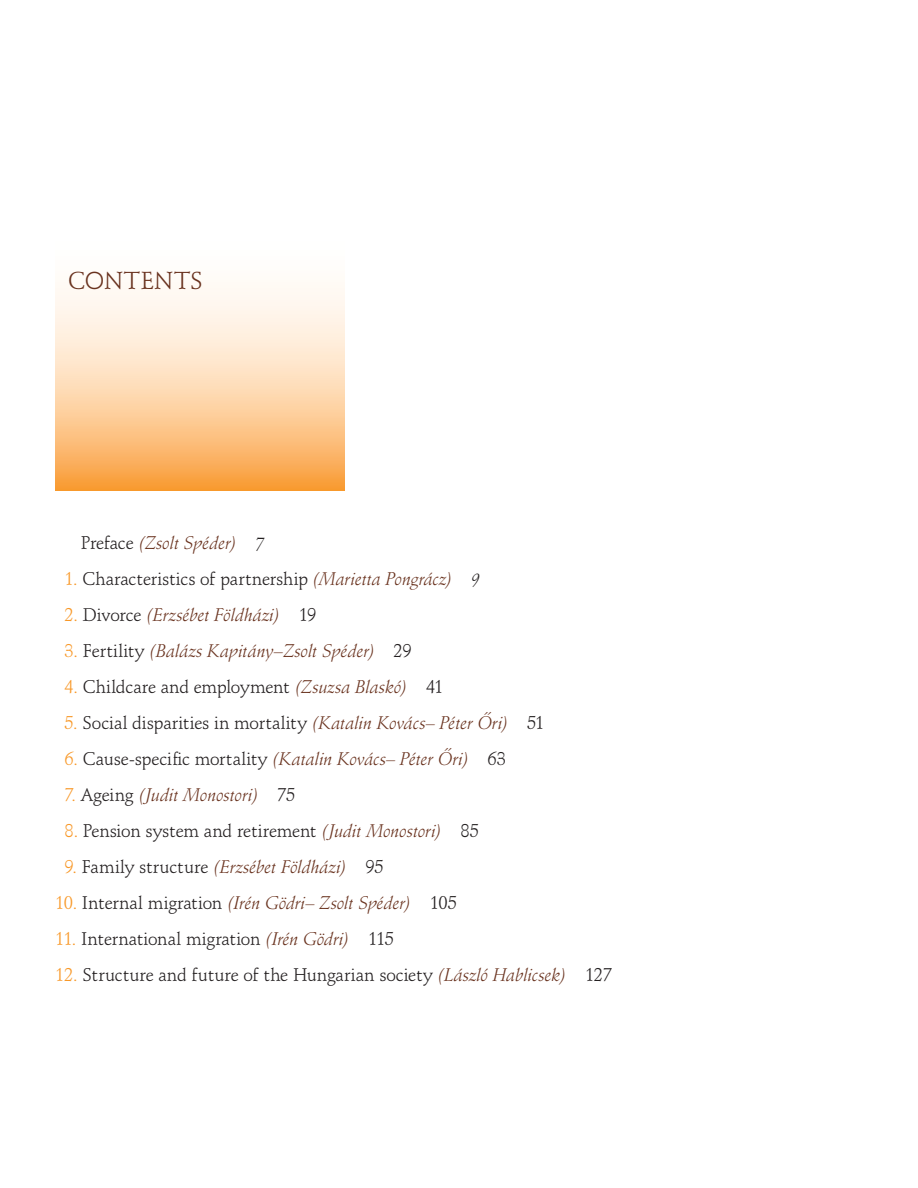
<style>
.page{position:relative;width:918px;height:1188px;background:#fff}
.page>*{position:absolute;margin:0;border:0;box-sizing:border-box;transform-origin:0 0}
.t1{font:24px "Schneidler";letter-spacing:.005em;color:#69321e}
.t2{font:18px "Schneidler";letter-spacing:-.01em;color:#231f20}
.t3{font:italic 18px "Schneidler";letter-spacing:-.02em;color:#69321e}
.s1{font-style:normal;color:#231f20}
.s2{color:#231f20}
.s3{color:#f89828}
.s4{font-style:italic;color:#69321e}
.s5{font-style:italic}
.s6{font-style:normal;color:#f89828}
</style>
<div class="page">
<svg style="left:55px;top:285px;width:289px;height:205px;background:#fdd5ab"></svg>
<h1 class="t1" style="left:68px;top:269px;width:136px">CONTENTS</h1>
<p class="t3" style="left:81px;top:534px;width:185px"><span class="s1">Preface</span> (Zsolt Spéder) <span class="s2">7</span></p>
<p class="t2" style="left:65px;top:570px;width:417px"><span class="s3">1.</span> Characteristics of partnership <span class="s4">(Marietta Pongrácz)</span> <span class="s5">9</span></p>
<p class="t3" style="left:65px;top:606px;width:253px"><span class="s6">2.</span> <span class="s1">Divorce</span> (Erzsébet Földházi) <span class="s1">19</span></p>
<p class="t3" style="left:65px;top:642px;width:349px"><span class="s6">3.</span> <span class="s1">Fertility</span> (Balázs Kapitány–Zsolt Spéder) <span class="s1">29</span></p>
<p class="t2" style="left:65px;top:678px;width:380px"><span class="s3">4.</span> Childcare and employment <span class="s4">(Zsuzsa Blaskó)</span> 41</p>
<p class="t2" style="left:65px;top:714px;width:481px"><span class="s3">5.</span> Social disparities in mortality <span class="s4">(Katalin Kovács– Péter Ôri)</span> 51</p>
<p class="t2" style="left:65px;top:750px;width:443px"><span class="s3">6.</span> Cause-specific mortality <span class="s4">(Katalin Kovács– Péter Ôri)</span> 63</p>
<p class="t3" style="left:65px;top:786px;width:232px"><span class="s6">7.</span> <span class="s1">Ageing</span> (Judit Monostori) <span class="s1">75</span></p>
<p class="t2" style="left:65px;top:822px;width:416px"><span class="s3">8.</span> Pension system and retirement <span class="s4">(Judit Monostori)</span> 85</p>
<p class="t3" style="left:65px;top:858px;width:321px"><span class="s6">9.</span> <span class="s1">Family structure</span> (Erzsébet Földházi) <span class="s1">95</span></p>
<p class="t3" style="left:55px;top:894px;width:403px"><span class="s6">10.</span> <span class="s1">Internal migration</span> (Irén Gödri– Zsolt Spéder) <span class="s1">105</span></p>
<p class="t2" style="left:55px;top:930px;width:340px"><span class="s3">11.</span> International migration <span class="s4">(Irén Gödri)</span> 115</p>
<p class="t2" style="left:55px;top:966px;width:558px"><span class="s3">12.</span> Structure and future of the Hungarian society <span class="s4">(László Hablicsek)</span> 127</p>
</div>
